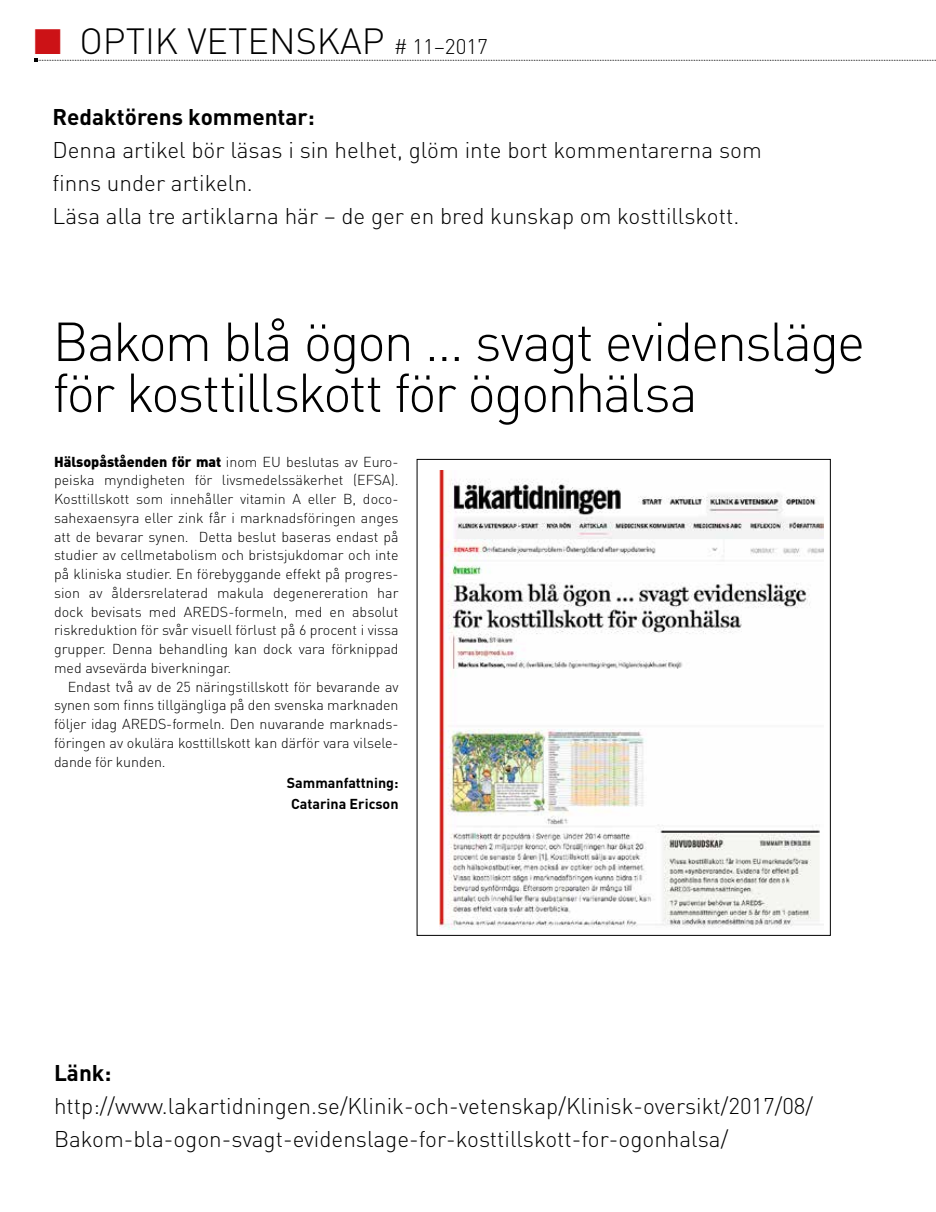
<style>
.page{position:relative;width:936px;height:1212px;background:#fff}
.page>*{position:absolute;margin:0;border:0;box-sizing:border-box;transform-origin:0 0}
.t1{font:300 54px/51px "DIN";letter-spacing:-.04em;color:#000}
.t2{font:300 36px "DIN";color:#000}
.t3{font:300 22.5px/33px "DIN";color:#000}
.t4{font:700 22.5px "DIN";color:#000}
.t5{font:300 14.25px/18.8px "DIN";letter-spacing:-.005em;color:#000;text-align:justify}
.t6{font:700 14.25px/21px "DIN";color:#000}
.s1{color:#cc1216}
.s2{font-weight:900;font-size:20.1px;color:#fff}
.s3{font-size:21px}
.s4{font-weight:900}
</style>
<div class="page">
<svg style="left:34px;top:59px;width:902px;height:3px"></svg>
<img style="left:439px;top:470px;width:384px;height:460px">
<h2 class="t2" style="left:34px;top:19px;width:455px"><span class="s1">■</span><span class="s2">2</span> OPTIK VETENSKAP <span class="s3"># 11–2017</span></h2>
<h3 class="t4" style="left:53px;top:102px;width:263px">Redaktörens kommentar:</h3>
<h3 class="t3" style="left:53px;top:133px;width:710px">Denna artikel bör läsas i sin helhet, glöm inte bort kommentarerna som finns under artikeln.<br>Läsa alla tre artiklarna här – de ger en bred kunskap om kosttillskott.</h3>
<h1 class="t1" style="left:53px;top:316px;width:814px">Bakom blå ögon … svagt evidensläge för kosttillskott för ögonhälsa</h1>
<p class="t5" style="left:54px;top:452px;width:346px"><span class="s4">Hälsopåståenden för mat</span> inom EU beslutas av Euro&shy;peiska myndigheten för livsmedelssäkerhet (EFSA).<br>Kosttillskott som innehåller vitamin A eller B, doco&shy;sahexaensyra eller zink får i marknadsföringen anges att de bevarar synen. Detta beslut baseras endast på studier av cellmetabolism och bristsjukdomar och inte på kliniska studier. En förebyggande effekt på progres&shy;sion av åldersrelaterad makula degenereration har dock bevisats med AREDS-formeln, med en absolut riskreduktion för svår visuell förlust på 6 procent i vissa grupper. Denna behandling kan dock vara förknippad med avsevärda biverkningar.</p>
<p class="t5" style="left:54px;top:677px;width:346px;text-indent:14px">Endast två av de 25 näringstillskott för bevarande av synen som finns tillgängliga på den svenska marknaden följer idag AREDS-formeln. Den nuvarande marknads&shy;föringen av okulära kosttillskott kan därför vara vilsele&shy;dande för kunden.</p>
<p class="t6" style="left:287px;top:771px;width:113px">Sammanfattning:<br>Catarina Ericson</p>
<h3 class="t4" style="left:54px;top:1058px;width:59px">Länk:</h3>
<h3 class="t3" style="left:54px;top:1089px;width:760px">http://www.lakartidningen.se/Klinik-och-vetenskap/Klinisk-oversikt/2017/08/<br>Bakom-bla-ogon-svagt-evidenslage-for-kosttillskott-for-ogonhalsa/</h3>
</div>
